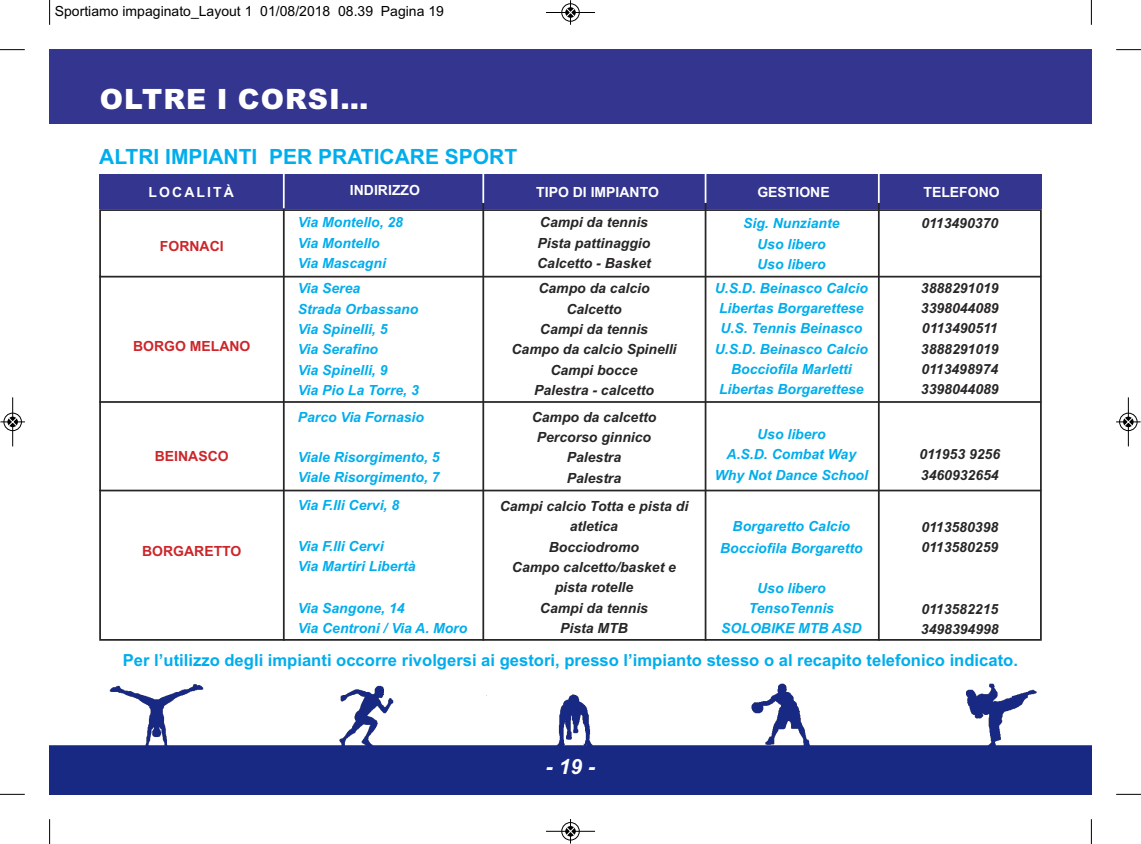
<style>
.page{position:relative;width:1141px;height:844px;background:#fff}
.page>*{position:absolute;margin:0;border:0;box-sizing:border-box;transform-origin:0 0}
.t1{font:900 28px "Arial";letter-spacing:.035em;color:#fff}
.t2{font:700 21px "Arial";color:#00aded}
.t3{font:italic 700 21px "Arial";color:#fff}
.t4{font:700 16.62px "Arial";color:#00aded}
.t5{font:italic 700 14px/20.3px "Arial";color:#00aded}
.t6{font:italic 700 14px/20.3px "Arial";color:#272526}
.t7{font:14px "Arial";color:#000}
.t8{font:700 14px "Arial";color:#fff}
.t9{font:700 14px "Arial";color:#cc262a}
.t10{font:700 14px "Arial";letter-spacing:.15em;color:#fff}
</style>
<div class="page">
<img style="left:50px;top:683px;width:1041px;height:111px">
<div style="left:50px;top:50px;width:1041px;height:74px;background:#33358f"></div>
<div style="left:99px;top:209px;width:943px;height:431px;border:2px solid #272526"></div>
<div style="left:99px;top:174px;width:943px;height:35px;background:#33358f"></div>
<hr style="left:283px;top:203px;width:2px;height:437px;background:#272526">
<hr style="left:482px;top:203px;width:2px;height:437px;background:#272526">
<hr style="left:705px;top:203px;width:1px;height:437px;background:#272526">
<hr style="left:878px;top:203px;width:2px;height:437px;background:#272526">
<hr style="left:99px;top:276px;width:942px;height:1px;background:#272526">
<hr style="left:99px;top:401px;width:942px;height:2px;background:#272526">
<hr style="left:99px;top:489px;width:942px;height:2px;background:#272526">
<hr style="left:283px;top:173px;width:2px;height:35px;background:#fff">
<hr style="left:482px;top:173px;width:2px;height:30px;background:#fff">
<hr style="left:705px;top:173px;width:1px;height:30px;background:#fff">
<hr style="left:878px;top:173px;width:2px;height:30px;background:#fff">
<svg style="left:49px;top:0;width:1px;height:25px"></svg>
<svg style="left:0;top:49px;width:25px;height:1px"></svg>
<svg style="left:1091px;top:0;width:1px;height:25px"></svg>
<svg style="left:1116px;top:49px;width:25px;height:1px"></svg>
<svg style="left:49px;top:819px;width:1px;height:24px"></svg>
<svg style="left:0;top:793px;width:25px;height:1px"></svg>
<svg style="left:1091px;top:819px;width:1px;height:24px"></svg>
<svg style="left:1116px;top:793px;width:25px;height:1px"></svg>
<div style="left:561px;top:3px;width:19px;height:19px;border:1px solid #fff;border-radius:50%"></div>
<hr style="left:546px;top:12px;width:49px;height:1px;background:#000">
<div style="left:562px;top:4px;width:17px;height:17px;border:1px solid #000;border-radius:50%"></div>
<svg style="left:566px;top:0;width:9px;height:25px"></svg>
<div style="left:561px;top:821px;width:19px;height:19px;border:1px solid #fff;border-radius:50%"></div>
<hr style="left:546px;top:830px;width:49px;height:1px;background:#000">
<div style="left:562px;top:822px;width:17px;height:18px;border:1px solid #000;border-radius:50%"></div>
<svg style="left:566px;top:819px;width:9px;height:24px"></svg>
<div style="left:3px;top:412px;width:19px;height:19px;border:1px solid #fff;border-radius:50%"></div>
<hr style="left:12px;top:397px;width:1px;height:49px;background:#000">
<div style="left:4px;top:413px;width:18px;height:18px;border:1px solid #000;border-radius:50%"></div>
<svg style="left:0;top:417px;width:25px;height:9px"></svg>
<div style="left:1119px;top:412px;width:19px;height:19px;border:1px solid #fff;border-radius:50%"></div>
<hr style="left:1128px;top:397px;width:1px;height:49px;background:#000">
<div style="left:1119px;top:413px;width:18px;height:18px;border:1px solid #000;border-radius:50%"></div>
<svg style="left:1116px;top:417px;width:25px;height:9px"></svg>
<p class="t7" style="left:55px;top:3px;width:391px">Sportiamo impaginato_Layout 1 01/08/2018 08.39 Pagina 19</p>
<h1 class="t1" style="left:100px;top:83px;width:270px">OLTRE I CORSI...</h1>
<h2 class="t2" style="left:99px;top:145px;width:420px">ALTRI IMPIANTI PER PRATICARE SPORT</h2>
<p class="t10" style="left:149px;top:184px;width:87px">LOCALITÀ</p>
<p class="t8" style="left:350px;top:182px;width:71px">INDIRIZZO</p>
<p class="t8" style="left:536px;top:184px;width:124px">TIPO DI IMPIANTO</p>
<p class="t8" style="left:757px;top:184px;width:74px">GESTIONE</p>
<p class="t8" style="left:924px;top:184px;width:78px">TELEFONO</p>
<p class="t5" style="left:743px;top:213px;width:98px;text-align:center">Sig. Nunziante<br>Uso libero<br>Uso libero</p>
<p class="t5" style="left:715px;top:278px;width:155px;text-align:center">U.S.D. Beinasco Calcio<br>Libertas Borgarettese<br>U.S. Tennis Beinasco<br>U.S.D. Beinasco Calcio<br>Bocciofila Marletti<br>Libertas Borgarettese</p>
<p class="t5" style="left:715px;top:424px;width:155px;text-align:center">Uso libero<br>A.S.D. Combat Way<br>Why Not Dance School</p>
<p class="t5" style="left:720px;top:515px;width:144px;line-height:22.1px;text-align:center">Borgaretto Calcio<br>Bocciofila Borgaretto</p>
<p class="t5" style="left:721px;top:577px;width:142px;text-align:center">Uso libero<br>TensoTennis<br>SOLOBIKE MTB ASD</p>
<p class="t6" style="left:537px;top:212px;width:115px">Campi da tennis<br>Pista pattinaggio<br>Calcetto - Basket</p>
<p class="t6" style="left:511px;top:278px;width:166px;text-align:center">Campo da calcio<br>Calcetto<br>Campi da tennis<br>Campo da calcio Spinelli<br>Campi bocce<br>Palestra - calcetto</p>
<p class="t6" style="left:532px;top:406px;width:126px;text-align:center">Campo da calcetto<br>Percorso ginnico<br>Palestra<br>Palestra</p>
<p class="t6" style="left:500px;top:496px;width:190px;text-align:center">Campi calcio Totta e pista di atletica<br>Bocciodromo<br>Campo calcetto/basket e pista rotelle<br>Campi da tennis<br>Pista MTB</p>
<p class="t5" style="left:298px;top:212px;width:107px">Via Montello, 28<br>Via Montello<br>Via Mascagni</p>
<p class="t5" style="left:298px;top:278px;width:123px">Via Serea<br>Strada Orbassano<br>Via Spinelli, 5<br>Via Serafino<br>Via Spinelli, 9<br>Via Pio La Torre, 3</p>
<p class="t5" style="left:298px;top:407px;width:128px">Parco Via Fornasio</p>
<p class="t5" style="left:298px;top:447px;width:143px">Viale Risorgimento, 5<br>Viale Risorgimento, 7</p>
<p class="t5" style="left:298px;top:494px;width:103px">Via F.lli Cervi, 8</p>
<p class="t5" style="left:298px;top:535px;width:119px">Via F.lli Cervi<br>Via Martiri Libertà</p>
<p class="t5" style="left:298px;top:597px;width:171px">Via Sangone, 14<br>Via Centroni / Via A. Moro</p>
<p class="t6" style="left:921px;top:213px;width:78px">0113490370</p>
<p class="t9" style="left:160px;top:238px;width:65px">FORNACI</p>
<p class="t6" style="left:921px;top:278px;width:79px;text-align:justify">3888291019<br>3398044089<br>0113490511<br>3888291019<br>0113498974<br>3398044089</p>
<p class="t9" style="left:133px;top:337px;width:119px">BORGO MELANO</p>
<p class="t6" style="left:919px;top:444px;width:82px">011953 9256<br>3460932654</p>
<p class="t9" style="left:155px;top:448px;width:75px">BEINASCO</p>
<p class="t6" style="left:921px;top:516px;width:78px">0113580398<br>0113580259</p>
<p class="t9" style="left:142px;top:543px;width:101px">BORGARETTO</p>
<p class="t6" style="left:921px;top:598px;width:79px">0113582215<br>3498394998</p>
<p class="t4" style="left:123px;top:650px;width:897px">Per l’utilizzo degli impianti occorre rivolgersi ai gestori, presso l’impianto stesso o al recapito telefonico indicato.</p>
<h2 class="t3" style="left:546px;top:754px;width:51px">-19-</h2>
</div>
